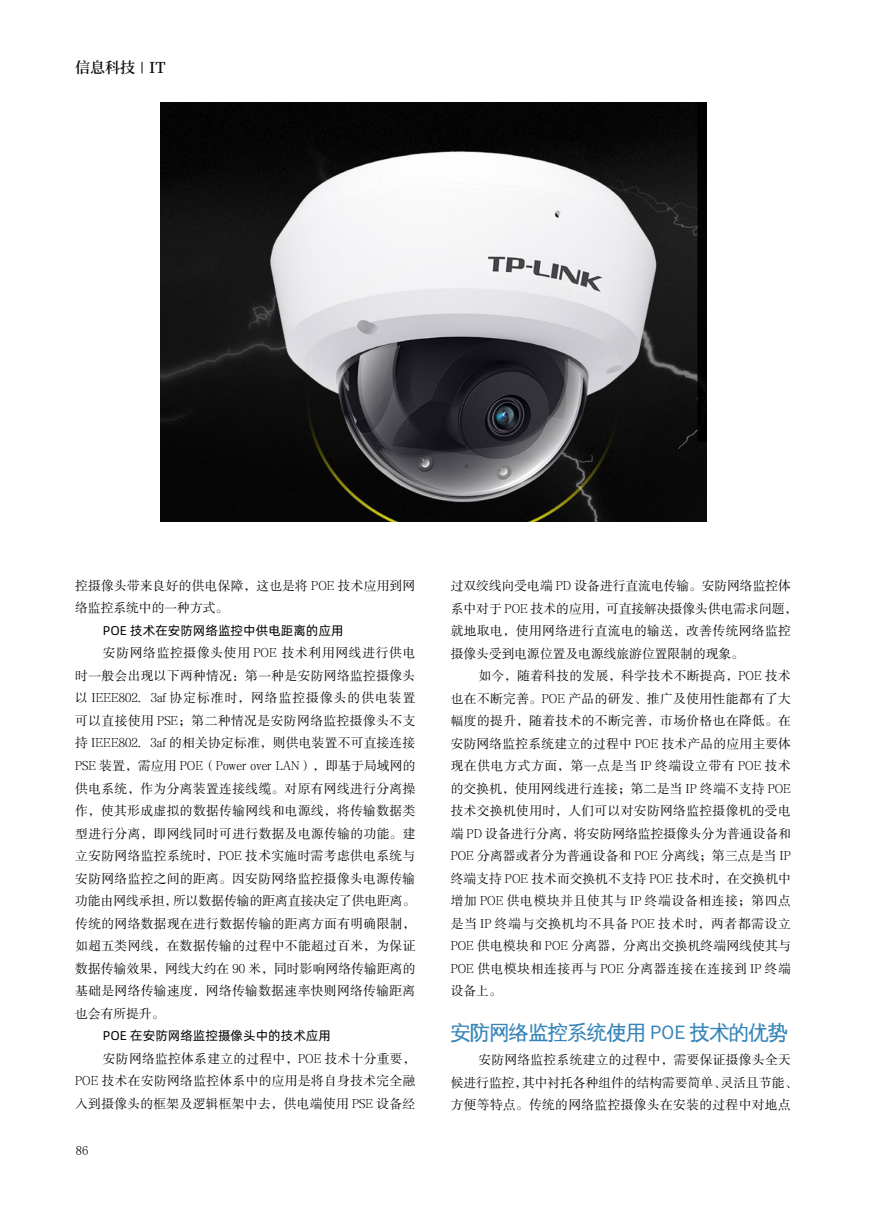
<style>
.page{position:relative;width:893px;height:1212px;background:#fff}
.page>*{position:absolute;margin:0;border:0;box-sizing:border-box;transform-origin:0 0}
.t1{font:19.5px "Wen Quan Yi Zen Hei";color:#3785b9}
.t2{font:600 15px "Source Han Serif CN";color:#0a0909}
.t3{font:12.75px/22.5px "FZSSJW GB1 0";letter-spacing:.015em;color:#000}
.t4{font:12.75px "Alibaba Pu Hui Ti R";color:#000}
.t5{font:12.75px "Sim Sun";color:#000}
</style>
<div class="page">
<img style="left:161px;top:102px;width:545px;height:420px">
<p class="t2" style="left:75px;top:60px;width:92px">信息科技 IT</p>
<p class="t3" style="left:75px;top:575px;width:342px">控摄像头带来良好的供电保障，这也是将 POE 技术应用到网络监控系统中的一种方式。</p>
<p class="t4" style="left:103px;top:621px;width:242px">POE 技术在安防网络监控中供电距离的应用</p>
<p class="t3" style="left:75px;top:642px;width:342px;text-align:justify;text-indent:28px">安防网络监控摄像头使用 POE 技术利用网线进行供电时一般会出现以下两种情况：第一种是安防网络监控摄像头以 IEEE802．3af 协定标准时，网络监控摄像头的供电装置可以直接使用 PSE；第二种情况是安防网络监控摄像头不支持 IEEE802．3af 的相关协定标准，则供电装置不可直接连接PSE 装置，需应用 POE（Power over LAN），即基于局域网的供电系统，作为分离装置连接线缆。对原有网线进行分离操作，使其形成虚拟的数据传输网线和电源线，将传输数据类型进行分离，即网线同时可进行数据及电源传输的功能。建立安防网络监控系统时，POE 技术实施时需考虑供电系统与安防网络监控之间的距离。因安防网络监控摄像头电源传输功能由网线承担，所以数据传输的距离直接决定了供电距离。传统的网络数据现在进行数据传输的距离方面有明确限制，如超五类网线，在数据传输的过程中不能超过百米，为保证数据传输效果，网线大约在 90 米，同时影响网络传输距离的基础是网络传输速度，网络传输数据速率快则网络传输距离也会有所提升。</p>
<p class="t4" style="left:103px;top:1026px;width:230px">POE 在安防网络监控摄像头中的技术应用</p>
<p class="t3" style="left:75px;top:1047px;width:342px;text-align:justify;text-indent:28px">安防网络监控体系建立的过程中，POE 技术十分重要，POE 技术在安防网络监控体系中的应用是将自身技术完全融入到摄像头的框架及逻辑框架中去，供电端使用 PSE 设备经</p>
<p class="t5" style="left:76px;top:1144px;width:14px">86</p>
<p class="t3" style="left:451px;top:575px;width:348px">过双绞线向受电端 PD 设备进行直流电传输。安防网络监控体系中对于 POE 技术的应用，可直接解决摄像头供电需求问题，就地取电，使用网络进行直流电的输送，改善传统网络监控摄像头受到电源位置及电源线旅游位置限制的现象。</p>
<p class="t3" style="left:451px;top:665px;width:342px;text-align:justify;text-indent:28px">如今，随着科技的发展，科学技术不断提高，POE 技术也在不断完善。POE 产品的研发、推广及使用性能都有了大幅度的提升，随着技术的不断完善，市场价格也在降低。在安防网络监控系统建立的过程中 POE 技术产品的应用主要体现在供电方式方面，第一点是当 IP 终端设立带有 POE 技术的交换机，使用网线进行连接；第二是当 IP 终端不支持 POE技术交换机使用时，人们可以对安防网络监控摄像机的受电端 PD 设备进行分离，将安防网络监控摄像头分为普通设备和POE 分离器或者分为普通设备和 POE 分离线；第三点是当 IP终端支持 POE 技术而交换机不支持 POE 技术时，在交换机中增加 POE 供电模块并且使其与 IP 终端设备相连接；第四点是当 IP 终端与交换机均不具备 POE 技术时，两者都需设立POE 供电模块和 POE 分离器，分离出交换机终端网线使其与POE 供电模块相连接再与 POE 分离器连接在连接到 IP 终端设备上。</p>
<h1 class="t1" style="left:451px;top:1020px;width:338px">安防网络监控系统使用 POE 技术的优势</h1>
<p class="t3" style="left:451px;top:1049px;width:348px;text-indent:28px">安防网络监控系统建立的过程中，需要保证摄像头全天候进行监控，其中衬托各种组件的结构需要简单、灵活且节能、方便等特点。传统的网络监控摄像头在安装的过程中对地点</p>
</div>
